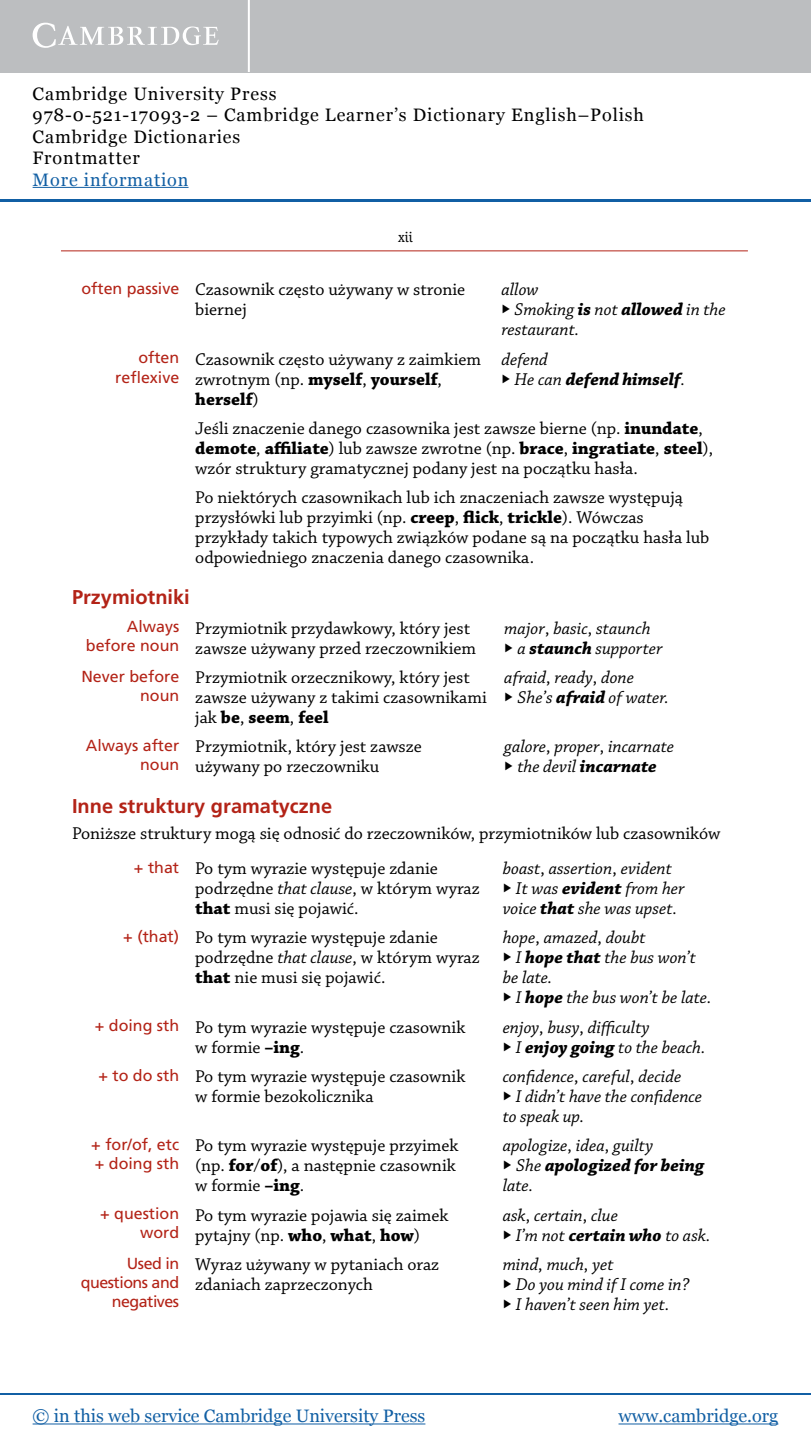
<style>
.page{position:relative;width:811px;height:1455px;background:#fff}
.page>*{position:absolute;margin:0;border:0;box-sizing:border-box;transform-origin:0 0}
.t1{font:700 20px "Frutiger LTACE";color:#b32317}
.t2{font:18px/20px "Chaparral Pro";color:#000}
.t3{font:italic 18px/20px "Chaparral Pro";color:#000}
.t4{font:18px/21.4px "Georgia";letter-spacing:.05em;color:#000}
.t5{font:italic 700 18px/20px "Chaparral Pro";color:#000}
.t6{font:18px "Georgia";color:#115fa4}
.t7{font:18px "Georgia";letter-spacing:.05em;color:#115fa4}
.t8{font:16px/19.2px "Frutiger LTACE";color:#b32317;text-align:right}
.t9{font:16px/19.2px "Frutiger LTACE";letter-spacing:-.03em;color:#b32317;text-align:right}
.t10{font:14px "Le Monde Courrier Std";color:#000}
.s1{font-family:"Frutiger LTACE";font-size:16px;color:#b32317}
.s2{font-weight:700}
.s3{font-weight:400}
.s4{font-style:normal}
.s5{font-style:italic}
</style>
<div class="page">
<div style="left:0;top:0;width:811px;height:72px;background:#bcbec0"></div>
<hr style="left:248px;top:0;width:2px;height:72px;background:#fff">
<svg style="left:33px;top:23px;width:186px;height:25px"></svg>
<hr style="left:33px;top:187px;width:155px;height:1px;background:#115fa4">
<hr style="left:0;top:200px;width:811px;height:2px;background:#115fa4">
<hr style="left:0;top:1393px;width:811px;height:2px;background:#115fa4">
<hr style="left:33px;top:1423px;width:392px;height:1px;background:#115fa4">
<hr style="left:618px;top:1423px;width:160px;height:1px;background:#115fa4">
<hr style="left:61px;top:251px;width:687px;height:1px;background:#b32317">
<p class="t4" style="left:33px;top:83px;width:613px">Cambridge University Press<br>978-0-521-17093-2 – Cambridge Learner’s Dictionary English–Polish Cambridge Dictionaries<br>Frontmatter</p>
<p class="t7" style="left:33px;top:169px;width:157px">More information</p>
<p class="t10" style="left:398px;top:229px;width:16px">xii</p>
<p class="t2" style="left:195px;top:280px;width:271px;text-indent:-114px"><span class="s1">often passive</span> Czasownik często używany w stronie biernej</p>
<p class="t3" style="left:501px;top:280px;width:39px">allow</p>
<p class="t3" style="left:501px;top:300px;width:226px">✓ Smoking <span class="s2">is</span> not <span class="s2">allowed</span> in the restaurant.</p>
<p class="t8" style="left:115px;top:348px;width:66px">often reflexive</p>
<p class="t2" style="left:195px;top:350px;width:287px">Czasownik często używany z zaimkiem zwrotnym (np. <span class="s2">myself</span>, <span class="s2">yourself</span>, <span class="s2">herself</span>)</p>
<p class="t3" style="left:501px;top:350px;width:48px">defend</p>
<p class="t5" style="left:501px;top:370px;width:185px">✓ <span class="s3">He can</span> defend himself<span class="s3">.</span></p>
<p class="t2" style="left:195px;top:419px;width:519px">Jeśli znaczenie danego czasownika jest zawsze bierne (np. <span class="s2">inundate</span>, <span class="s2">demote</span>, <span class="s2">affiliate</span>) lub zawsze zwrotne (np. <span class="s2">brace</span>, <span class="s2">ingratiate</span>, <span class="s2">steel</span>), wzór struktury gramatycznej podany jest na początku hasła.</p>
<p class="t2" style="left:195px;top:488px;width:515px">Po niektórych czasownikach lub ich znaczeniach zawsze występują przysłówki lub przyimki (np. <span class="s2">creep</span>, <span class="s2">flick</span>, <span class="s2">trickle</span>). Wówczas przykłady takich typowych związków podane są na początku hasła lub odpowiedniego znaczenia danego czasownika.</p>
<p class="t1" style="left:72px;top:586px;width:119px">Przymiotniki</p>
<p class="t8" style="left:86px;top:617px;width:95px">Always before noun</p>
<p class="t2" style="left:195px;top:619px;width:282px">Przymiotnik przydawkowy, który jest zawsze używany przed rzeczownikiem</p>
<p class="t3" style="left:504px;top:619px;width:148px">major<span class="s4">,</span> basic<span class="s4">,</span> staunch</p>
<p class="t3" style="left:504px;top:639px;width:160px">✓ a <span class="s2">staunch</span> supporter</p>
<p class="t8" style="left:81px;top:666px;width:99px">Never before noun</p>
<p class="t2" style="left:195px;top:668px;width:293px">Przymiotnik orzecznikowy, który jest zawsze używany z takimi czasownikami jak <span class="s2">be</span>, <span class="s2">seem</span>, <span class="s2">feel</span></p>
<p class="t3" style="left:504px;top:668px;width:131px">afraid<span class="s4">,</span> ready<span class="s4">,</span> done</p>
<p class="t3" style="left:504px;top:688px;width:166px">✓ She’s <span class="s2">afraid</span> of water.</p>
<p class="t8" style="left:86px;top:736px;width:95px">Always after noun</p>
<p class="t2" style="left:195px;top:737px;width:228px">Przymiotnik, który jest zawsze używany po rzeczowniku</p>
<p class="t3" style="left:504px;top:737px;width:171px">galore<span class="s4">,</span> proper<span class="s4">,</span> incarnate</p>
<p class="t5" style="left:504px;top:757px;width:154px">✓ <span class="s3">the devil</span> incarnate</p>
<p class="t1" style="left:72px;top:795px;width:262px">Inne struktury gramatyczne</p>
<p class="t2" style="left:134px;top:816px;width:588px;line-height:35px;text-indent:-62px">Poniższe struktury mogą się odnosić do rzeczowników, przymiotników lub czasowników <span class="s1">+ that</span> Po tym wyrazie występuje zdanie</p>
<p class="t2" style="left:195px;top:879px;width:286px">podrzędne <span class="s5">that clause</span>, w którym wyraz <span class="s2">that</span> musi się pojawić.</p>
<p class="t3" style="left:503px;top:859px;width:171px">boast<span class="s4">,</span> assertion<span class="s4">,</span> evident</p>
<p class="t3" style="left:503px;top:879px;width:184px">✓ It was <span class="s2">evident</span> from her voice <span class="s2">that</span> she was upset.</p>
<p class="t2" style="left:195px;top:928px;width:286px;text-indent:-72px"><span class="s1">+ (that)</span> Po tym wyrazie występuje zdanie podrzędne <span class="s5">that clause</span>, w którym wyraz <span class="s2">that</span> nie musi się pojawić.</p>
<p class="t3" style="left:503px;top:928px;width:145px">hope<span class="s4">,</span> amazed<span class="s4">,</span> doubt</p>
<p class="t3" style="left:503px;top:948px;width:195px">✓ I <span class="s2">hope that</span> the bus won’t be late.</p>
<p class="t3" style="left:503px;top:988px;width:210px">✓ I <span class="s2">hope</span> the bus won’t be late.</p>
<p class="t2" style="left:195px;top:1018px;width:272px;text-indent:-100px"><span class="s1">+ doing sth</span> Po tym wyrazie występuje czasownik w formie <span class="s2">–ing</span>.</p>
<p class="t3" style="left:503px;top:1018px;width:148px">enjoy<span class="s4">,</span> busy<span class="s4">,</span> difficulty</p>
<p class="t3" style="left:503px;top:1038px;width:204px">✓ I <span class="s2">enjoy going</span> to the beach.</p>
<p class="t2" style="left:98px;top:1067px;width:368px;text-align:center"><span class="s1">+ to do sth</span> Po tym wyrazie występuje czasownik w formie bezokolicznika</p>
<p class="t3" style="left:503px;top:1067px;width:180px">confidence<span class="s4">,</span> careful<span class="s4">,</span> decide</p>
<p class="t3" style="left:503px;top:1087px;width:201px">✓ I didn’t have the confidence to speak up.</p>
<p class="t8" style="left:91px;top:1135px;width:89px;text-align:left">+ for/of, etc + doing sth</p>
<p class="t2" style="left:195px;top:1136px;width:265px">Po tym wyrazie występuje przyimek (np. <span class="s2">for</span>/<span class="s2">of</span>), a następnie czasownik w formie <span class="s2">–ing</span>.</p>
<p class="t3" style="left:503px;top:1136px;width:152px">apologize<span class="s4">,</span> idea<span class="s4">,</span> guilty</p>
<p class="t5" style="left:503px;top:1156px;width:203px">✓ <span class="s3">She</span> apologized for being <span class="s3">late.</span></p>
<p class="t8" style="left:100px;top:1204px;width:80px">+ question word</p>
<p class="t2" style="left:195px;top:1205px;width:255px">Po tym wyrazie pojawia się zaimek pytajny (np. <span class="s2">who</span>, <span class="s2">what</span>, <span class="s2">how</span>)</p>
<p class="t3" style="left:503px;top:1206px;width:117px">ask<span class="s4">,</span> certain<span class="s4">,</span> clue</p>
<p class="t3" style="left:503px;top:1226px;width:209px">✓ I’m not <span class="s2">certain who</span> to ask.</p>
<p class="t9" style="left:81px;top:1253px;width:100px">Used in questions and negatives</p>
<p class="t2" style="left:195px;top:1255px;width:245px">Wyraz używany w pytaniach oraz zdaniach zaprzeczonych</p>
<p class="t3" style="left:503px;top:1255px;width:112px">mind<span class="s4">,</span> much<span class="s4">,</span> yet</p>
<p class="t3" style="left:503px;top:1275px;width:188px">✓ Do you mind if I come in?</p>
<p class="t3" style="left:503px;top:1295px;width:168px">✓ I haven’t seen him yet.</p>
<p class="t6" style="left:33px;top:1405px;width:394px">© in this web service Cambridge University Press</p>
<p class="t6" style="left:618px;top:1405px;width:161px">www.cambridge.org</p>
</div>
